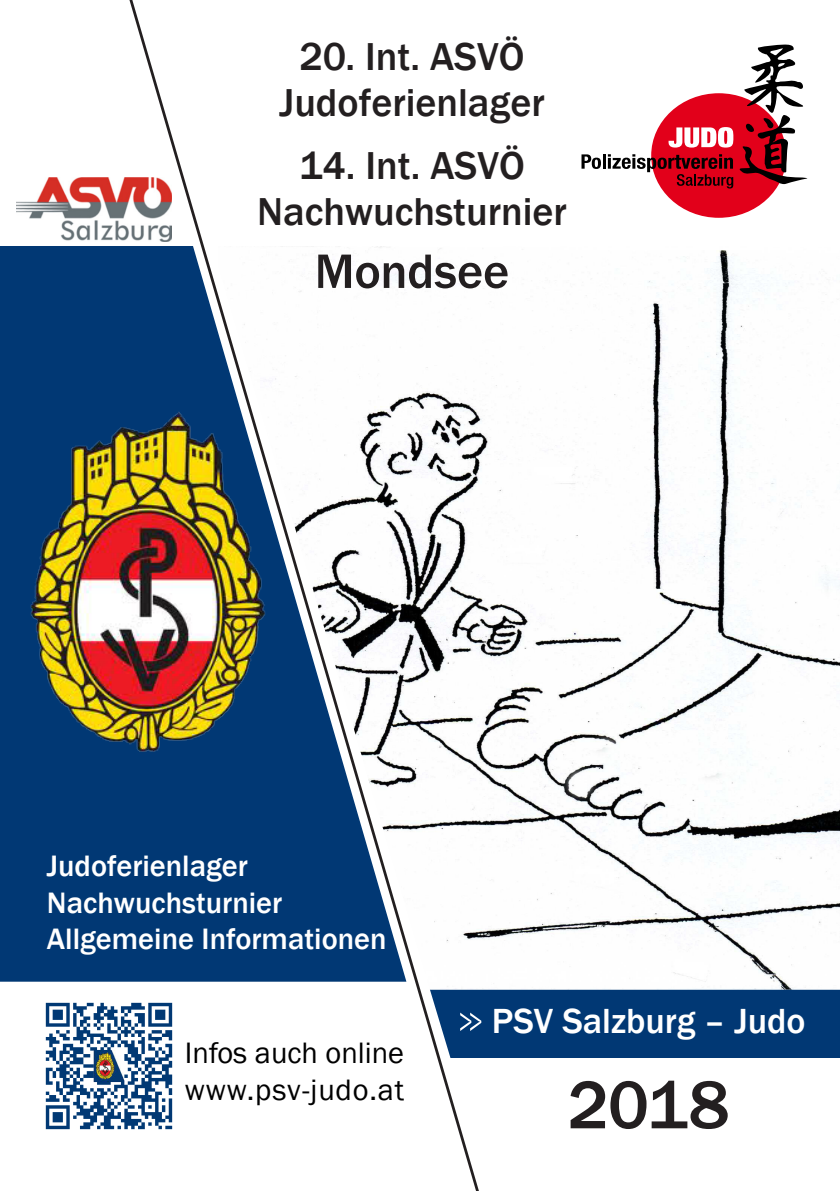
<style>
.page{position:relative;width:840px;height:1191px;background:#fff}
.page>*{position:absolute;margin:0;border:0;box-sizing:border-box;transform-origin:0 0}
.t1{font:500 70px "Franklin Gothic";color:#231f20}
.t2{font:500 50px "Franklin Gothic";letter-spacing:-.005em;color:#231f20}
.t3{font:500 40px "Franklin Gothic";color:#231f20}
.t4{font:500 35.8px "Franklin Gothic";color:#fff}
.t5{font:500 30.4px "Franklin Gothic";color:#fff}
.t6{font:30.4px "Franklin Gothic";color:#000001}
.t7{font:30.4px "Franklin Gothic";letter-spacing:.025em;color:#000001}
</style>
<div class="page">
<div style="left:0;top:246px;width:122px;height:735px;background:#013874"></div>
<svg style="left:122px;top:0;width:357px;height:1191px"></svg>
<img style="left:218px;top:246px;width:621px;height:743px">
<img style="left:29px;top:409px;width:238px;height:346px">
<div style="left:429px;top:989px;width:410px;height:69px;background:#013874"></div>
<div style="left:650px;top:93px;width:136px;height:125px;background:#e2001a;border-radius:50%"></div>
<svg style="left:581px;top:154px;width:19px;height:15px"></svg>
<hr style="left:602px;top:154px;width:3px;height:15px;background:#000">
<svg style="left:607px;top:44px;width:200px;height:144px"></svg>
<img style="left:16px;top:177px;width:155px;height:64px">
<img style="left:45px;top:996px;width:133px;height:139px">
<p class="t3" style="left:299px;top:32px;width:226px">20. Int. ASVÖ</p>
<p class="t3" style="left:279px;top:78px;width:266px">Judoferienlager</p>
<p class="t3" style="left:299px;top:141px;width:227px">14. Int. ASVÖ</p>
<p class="t3" style="left:257px;top:187px;width:311px">Nachwuchsturnier</p>
<p class="t2" style="left:314px;top:240px;width:196px">Mondsee</p>
<p class="t5" style="left:47px;top:847px;width:202px">Judoferienlager</p>
<p class="t5" style="left:47px;top:884px;width:237px">Nachwuchsturnier</p>
<p class="t5" style="left:47px;top:920px;width:341px">Allgemeine Informationen</p>
<p class="t6" style="left:185px;top:1034px;width:220px">Infos auch online</p>
<p class="t7" style="left:185px;top:1070px;width:220px">www.psv-judo.at</p>
<p class="t4" style="left:491px;top:998px;width:315px">PSV Salzburg – Judo</p>
<p class="t1" style="left:567px;top:1061px;width:163px">2018</p>
</div>
